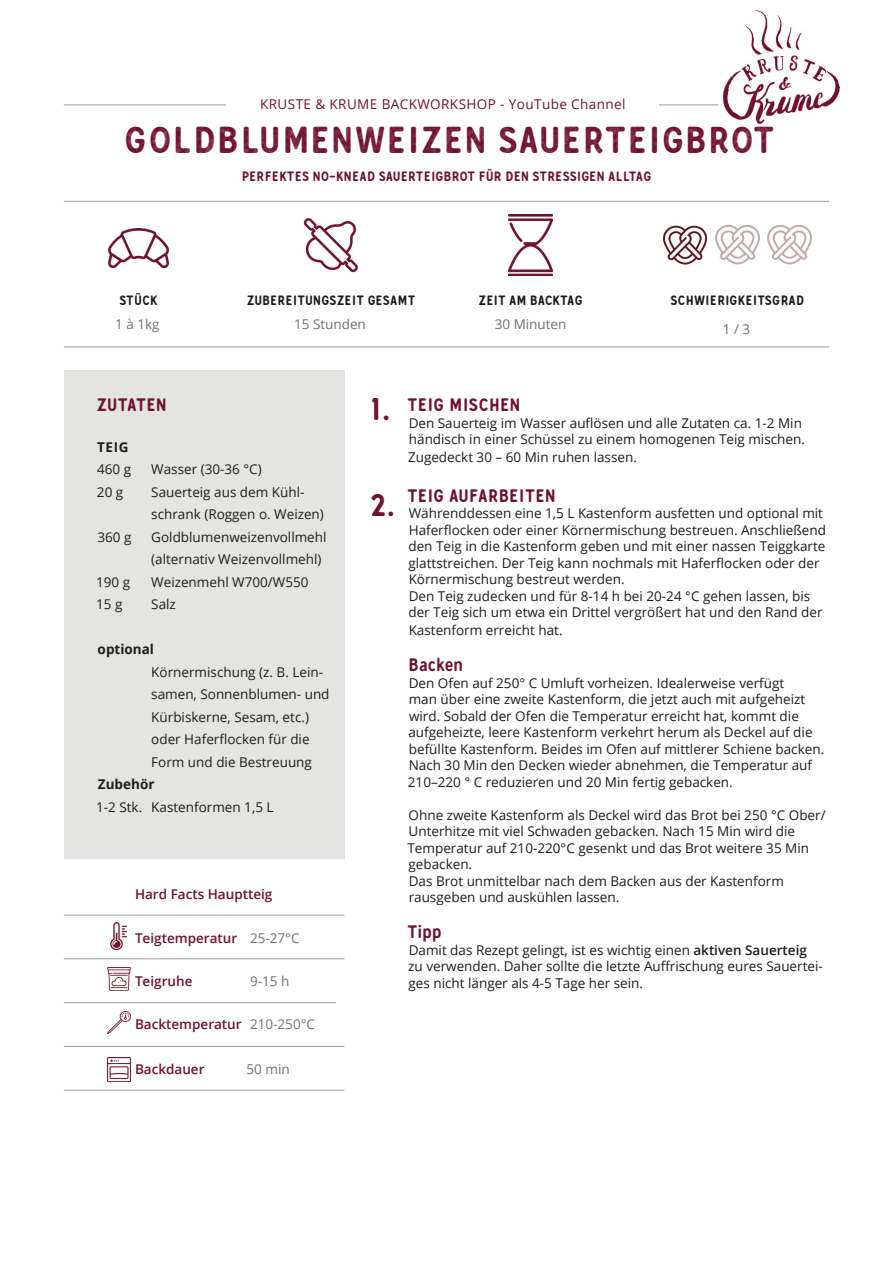
<style>
.page{position:relative;width:893px;height:1263px;background:#fff}
.page>*{position:absolute;margin:0;border:0;box-sizing:border-box;transform-origin:0 0}
.t1{font:37.5px "Gunnar Print";letter-spacing:.06em;color:#701130}
.t2{font:30px "Gunnar";color:#701130}
.t3{font:18px "Gunnar";letter-spacing:.035em;color:#701130}
.t4{font:13.5px/16.5px "Open Sans";color:#1d1d1b}
.t5{font:600 13.5px "Open Sans";color:#701130}
.t6{font:13.5px "Gunnar";letter-spacing:.05em;color:#1d1d1b}
.t7{font:13.5px "Gunnar";letter-spacing:.04em;color:#701130}
.t8{font:13.5px "Open Sans";letter-spacing:.03em;color:#701130}
.t9{font:13.5px "Open Sans";color:#70706f}
.t10{font:700 13.5px "Open Sans";color:#1d1d1b}
.s1{font-weight:400;color:#70706f}
.s2{font-weight:600}
</style>
<div class="page">
<div style="left:64px;top:371px;width:280px;height:488px;background:#e4e4e3"></div>
<hr style="left:64px;top:105px;width:765px;height:1px;background:#9d9d9d">
<hr style="left:64px;top:201px;width:765px;height:1px;background:#9d9d9d">
<hr style="left:64px;top:347px;width:765px;height:1px;background:#9d9d9d">
<div style="left:227px;top:99px;width:432px;height:17px;background:#fff"></div>
<img style="left:719px;top:11px;width:120px;height:112px">
<img style="left:108px;top:229px;width:60px;height:38px">
<img style="left:509px;top:215px;width:44px;height:60px">
<img style="left:303px;top:218px;width:55px;height:55px">
<img style="left:716px;top:224px;width:43px;height:41px">
<img style="left:768px;top:224px;width:43px;height:41px">
<img style="left:663px;top:225px;width:44px;height:40px">
<img style="left:110px;top:922px;width:17px;height:28px">
<hr style="left:64px;top:958px;width:280px;height:1px;background:#9d9d9d">
<hr style="left:64px;top:1002px;width:272px;height:1px;background:#9d9d9d">
<hr style="left:64px;top:1046px;width:280px;height:1px;background:#9d9d9d">
<hr style="left:64px;top:1090px;width:280px;height:1px;background:#9d9d9d">
<hr style="left:64px;top:915px;width:280px;height:1px;background:#9d9d9d">
<img style="left:107px;top:1058px;width:23px;height:24px">
<img style="left:108px;top:1011px;width:22px;height:23px">
<img style="left:108px;top:967px;width:23px;height:23px">
<p class="t8" style="left:260px;top:95px;width:367px">KRUSTE &amp; KRUME BACKWORKSHOP - YouTube Channel</p>
<h1 class="t1" style="left:125px;top:116px;width:650px">GOLDBLUMENWEIZEN SAUERTEIGBROT</h1>
<p class="t7" style="left:242px;top:168px;width:411px">PERFEKTES NO-KNEAD SAUERTEIGBROT FÜR DEN STRESSIGEN ALLTAG</p>
<p class="t6" style="left:120px;top:292px;width:39px">STÜCK</p>
<p class="t9" style="left:115px;top:315px;width:46px">1 à 1kg</p>
<p class="t9" style="left:294px;top:315px;width:73px">15 Stunden</p>
<p class="t9" style="left:495px;top:315px;width:73px">30 Minuten</p>
<p class="t9" style="left:723px;top:320px;width:29px">1 / 3</p>
<p class="t6" style="left:247px;top:292px;width:169px">ZUBEREITUNGSZEIT GESAMT</p>
<p class="t6" style="left:479px;top:292px;width:105px">ZEIT AM BACKTAG</p>
<p class="t6" style="left:671px;top:292px;width:135px">SCHWIERIGKEITSGRAD</p>
<h3 class="t3" style="left:97px;top:394px;width:71px">ZUTATEN</h3>
<p class="t10" style="left:97px;top:437px;width:33px">TEIG</p>
<p class="t4" style="left:97px;top:461px;width:36px">460 g</p>
<p class="t4" style="left:151px;top:461px;width:112px">Wasser (30-36 °C)</p>
<p class="t4" style="left:97px;top:483px;width:28px">20 g</p>
<p class="t4" style="left:151px;top:480px;width:174px;line-height:22.5px">Sauerteig aus dem Kühl&shy;schrank (Roggen o. Weizen)</p>
<p class="t4" style="left:97px;top:528px;width:36px">360 g</p>
<p class="t4" style="left:151px;top:525px;width:177px;line-height:22.5px">Goldblumenweizenvollmehl (alternativ Weizenvollmehl)</p>
<p class="t4" style="left:96px;top:573px;width:36px">190 g</p>
<p class="t4" style="left:151px;top:573px;width:159px">Weizenmehl W700/W550</p>
<p class="t4" style="left:96px;top:596px;width:28px">15 g</p>
<p class="t4" style="left:151px;top:596px;width:26px">Salz</p>
<p class="t10" style="left:98px;top:640px;width:58px">optional</p>
<p class="t4" style="left:151px;top:660px;width:180px;line-height:22.5px">Körnermischung (z. B. Lein&shy;samen, Sonnenblumen- und<br>Kürbiskerne, Sesam, etc.) oder Haferflocken für die<br>Form und die Bestreuung</p>
<p class="t10" style="left:98px;top:775px;width:58px">Zubehör</p>
<p class="t4" style="left:96px;top:798px;width:179px">1-2 Stk. Kastenformen 1,5 L</p>
<p class="t5" style="left:135px;top:885px;width:139px">Hard Facts Hauptteig</p>
<p class="t5" style="left:135px;top:929px;width:166px">Teigtemperatur <span class="s1">25-27°C</span></p>
<p class="t5" style="left:135px;top:972px;width:59px">Teigruhe</p>
<p class="t9" style="left:250px;top:972px;width:41px">9-15 h</p>
<p class="t5" style="left:135px;top:1015px;width:181px">Backtemperatur <span class="s1">210-250°C</span></p>
<p class="t5" style="left:135px;top:1060px;width:71px">Backdauer</p>
<p class="t9" style="left:247px;top:1060px;width:45px">50 min</p>
<h2 class="t2" style="left:372px;top:391px;width:20px">1.</h2>
<h2 class="t2" style="left:371px;top:486px;width:25px">2.</h2>
<h3 class="t3" style="left:408px;top:394px;width:114px">TEIG MISCHEN</h3>
<p class="t4" style="left:409px;top:414px;width:398px">Den Sauerteig im Wasser auflösen und alle Zutaten ca. 1-2 Min händisch in einer Schüssel zu einem homogenen Teig mischen.</p>
<p class="t4" style="left:408px;top:449px;width:230px">Zugedeckt 30 – 60 Min ruhen lassen.</p>
<h3 class="t3" style="left:408px;top:484px;width:149px">TEIG AUFARBEITEN</h3>
<p class="t4" style="left:408px;top:505px;width:419px">Währenddessen eine 1,5 L Kastenform ausfetten und optional mit Haferflocken oder einer Körnermischung bestreuen. Anschließend den Teig in die Kastenform geben und mit einer nassen Teiggkarte glattstreichen. Der Teig kann nochmals mit Haferflocken oder der Körnermischung bestreut werden.<br>Den Teig zudecken und für 8-14 h bei 20-24 °C gehen lassen, bis der Teig sich um etwa ein Drittel vergrößert hat und den Rand der</p>
<p class="t4" style="left:409px;top:622px;width:155px">Kastenform erreicht hat.</p>
<h3 class="t3" style="left:409px;top:654px;width:55px">Backen</h3>
<p class="t4" style="left:408px;top:674px;width:418px">Den Ofen auf 250° C Umluft vorheizen. Idealerweise verfügt<br>man über eine zweite Kastenform, die jetzt auch mit aufgeheizt wird. Sobald der Ofen die Temperatur erreicht hat, kommt die aufgeheizte, leere Kastenform verkehrt herum als Deckel auf die befüllte Kastenform. Beides im Ofen auf mittlerer Schiene backen.<br>Nach 30 Min den Decken wieder abnehmen, die Temperatur auf 210–220 ° C reduzieren und 20 Min fertig gebacken.</p>
<p class="t4" style="left:407px;top:806px;width:420px">Ohne zweite Kastenform als Deckel wird das Brot bei 250 °C Ober/ Unterhitze mit viel Schwaden gebacken. Nach 15 Min wird die Temperatur auf 210-220°C gesenkt und das Brot weitere 35 Min gebacken.<br>Das Brot unmittelbar nach dem Backen aus der Kastenform rausgeben und auskühlen lassen.</p>
<h3 class="t3" style="left:408px;top:921px;width:36px">Tipp</h3>
<p class="t4" style="left:408px;top:941px;width:416px">Damit das Rezept gelingt, ist es wichtig einen <span class="s2">aktiven Sauerteig </span>zu verwenden. Daher sollte die letzte Auffrischung eures Sauertei&shy;ges nicht länger als 4-5 Tage her sein.</p>
</div>
